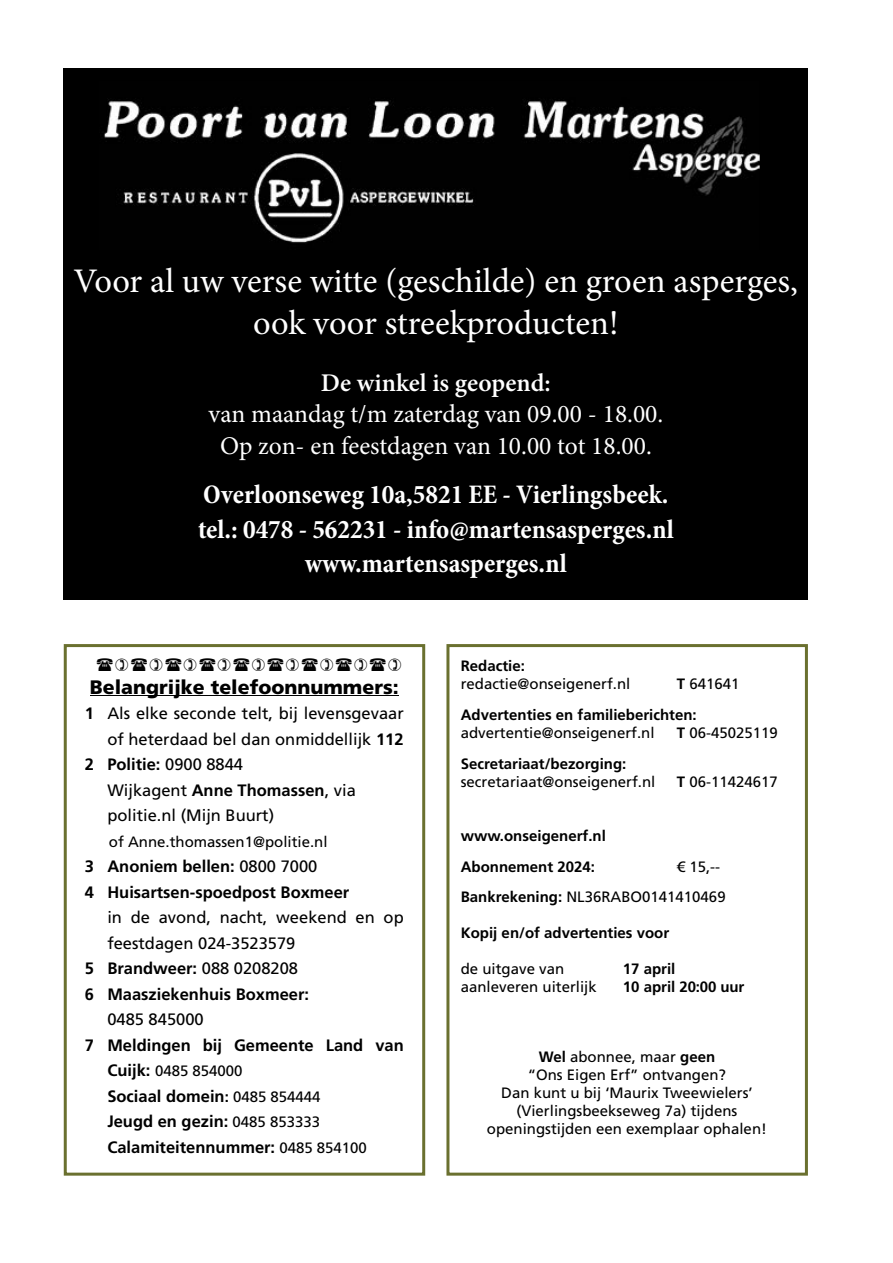
<style>
.page{position:relative;width:893px;height:1263px;background:#fff}
.page>*{position:absolute;margin:0;border:0;box-sizing:border-box;transform-origin:0 0}
.t1{font:34.5px/41.4px "Minion Pro";color:#fff;text-align:center}
.t2{font:700 condensed 27px/34.5px "Minion Pro";color:#fff;text-align:center}
.t3{font:25.5px/31.5px "Minion Pro";color:#fff;text-align:center}
.t4{font:600 25.5px "Minion Pro";color:#fff}
.t5{font:900 19.5px "Frutiger LT Std";color:#000}
.t6{font:700 16.5px/25.5px "Frutiger LT Std";color:#000}
.t7{font:16.5px "Frutiger LT Std";color:#000}
.t8{font:15px/18px "Frutiger LT Std";color:#000}
.t9{font:700 15px/30.8px "Frutiger LT Std";color:#000}
.s1{font-weight:700}
.s2{font-weight:400}
.s3{font-weight:700;font-size:16.5px}
.s4{font-size:15px}
.s5{font-weight:400;font-size:15px}
</style>
<div class="page">
<div style="left:64px;top:644px;width:361px;height:531px;border:3px solid #6a702f"></div>
<div style="left:446px;top:644px;width:362px;height:531px;border:3px solid #6a702f"></div>
<hr style="left:90px;top:695px;width:309px;height:1px;background:#000">
<div style="left:64px;top:68px;width:744px;height:532px;background:#000"></div>
<img style="left:104px;top:99px;width:656px;height:144px">
<h1 class="t1" style="left:74px;top:261px;width:726px">Voor al uw verse witte (geschilde) en groen asperges, ook voor streekproducten!</h1>
<h3 class="t4" style="left:321px;top:365px;width:231px">De winkel is geopend:</h3>
<h3 class="t3" style="left:209px;top:398px;width:456px">van maandag t/m zaterdag van 09.00 - 18.00.<br>Op zon- en feestdagen van 10.00 tot 18.00.</h3>
<h2 class="t2" style="left:198px;top:477px;width:477px">Overloonseweg 10a,5821 EE - Vierlingsbeek. tel.: 0478 - 562231 - info@martensasperges.nl www.martensasperges.nl</h2>
<h3 class="t5" style="left:90px;top:675px;width:310px">Belangrijke telefoonnummers:</h3>
<p class="t7" style="left:85px;top:704px;width:320px"><span class="s1">1</span> Als elke seconde telt, bij levensgevaar</p>
<p class="t7" style="left:107px;top:729px;width:298px">of heterdaad bel dan onmiddellijk <span class="s1">112</span></p>
<p class="t6" style="left:85px;top:752px;width:160px">2 Politie: <span class="s2">0900 8844</span></p>
<p class="t7" style="left:107px;top:780px;width:250px">Wijkagent <span class="s1">Anne Thomassen</span>, via</p>
<p class="t7" style="left:107px;top:806px;width:168px">politie.nl (Mijn Buurt)</p>
<p class="t8" style="left:109px;top:833px;width:220px">of Anne.thomassen1@politie.nl</p>
<p class="t6" style="left:85px;top:854px;width:266px">3 Anoniem bellen: <span class="s2">0800 7000<br></span>4 Huisartsen-spoedpost Boxmeer</p>
<p class="t7" style="left:107px;top:908px;width:298px">in de avond, nacht, weekend en op</p>
<p class="t7" style="left:107px;top:933px;width:190px">feestdagen 024-3523579</p>
<p class="t6" style="left:85px;top:956px;width:215px">5 Brandweer: <span class="s2">088 0208208</span></p>
<p class="t6" style="left:85px;top:981px;width:226px">6 Maasziekenhuis Boxmeer:</p>
<p class="t7" style="left:107px;top:1010px;width:98px">0485 845000</p>
<p class="t6" style="left:85px;top:1032px;width:320px">7 Meldingen bij Gemeente Land van</p>
<p class="t8" style="left:107px;top:1062px;width:137px"><span class="s3">Cuijk:</span> 0485 854000</p>
<p class="t6" style="left:107px;top:1083px;width:261px">Sociaal domein<span class="s4">:</span> <span class="s5">0485 854444<br></span>Jeugd en gezin: <span class="s5">0485 853333<br></span>Calamiteitennummer: <span class="s5">0485 854100</span></p>
<p class="t9" style="left:461px;top:650px;width:66px">Redactie:</p>
<p class="t8" style="left:461px;top:675px;width:171px">redactie@onseigenerf.nl</p>
<p class="t9" style="left:461px;top:668px;width:280px;text-indent:216px">T <span class="s2">641641<br></span>Advertenties en familieberichten:</p>
<p class="t8" style="left:461px;top:724px;width:195px">advertentie@onseigenerf.nl</p>
<p class="t8" style="left:677px;top:724px;width:102px"><span class="s1">T</span> 06-45025119</p>
<p class="t9" style="left:461px;top:748px;width:167px">Secretariaat/bezorging:</p>
<p class="t8" style="left:461px;top:772px;width:196px">secretariaat@onseigenerf.nl</p>
<p class="t8" style="left:677px;top:772px;width:102px"><span class="s1">T</span> 06-11424617</p>
<p class="t9" style="left:461px;top:820px;width:147px">www.onseigenerf.nl<br>Abonnement 2024:</p>
<p class="t8" style="left:461px;top:851px;width:266px;line-height:30.8px;text-indent:216px">€ 15,--<br><span class="s1">Bankrekening:</span> NL36RABO0141410469</p>
<p class="t9" style="left:461px;top:918px;width:210px">Kopij en/of advertenties voor</p>
<p class="t8" style="left:461px;top:960px;width:105px">de uitgave van</p>
<p class="t9" style="left:623px;top:954px;width:54px">17 april</p>
<p class="t8" style="left:461px;top:978px;width:137px">aanleveren uiterlijk</p>
<p class="t9" style="left:623px;top:972px;width:123px">10 april 20:00 uur</p>
<p class="t8" style="left:487px;top:1048px;width:282px;text-align:center"><span class="s1">Wel</span> abonnee, maar <span class="s1">geen<br></span>“Ons Eigen Erf” ontvangen?<br>Dan kunt u bij ‘Maurix Tweewielers’ (Vierlingsbeekseweg 7a) tijdens openingstijden een exemplaar ophalen!</p>
</div>
